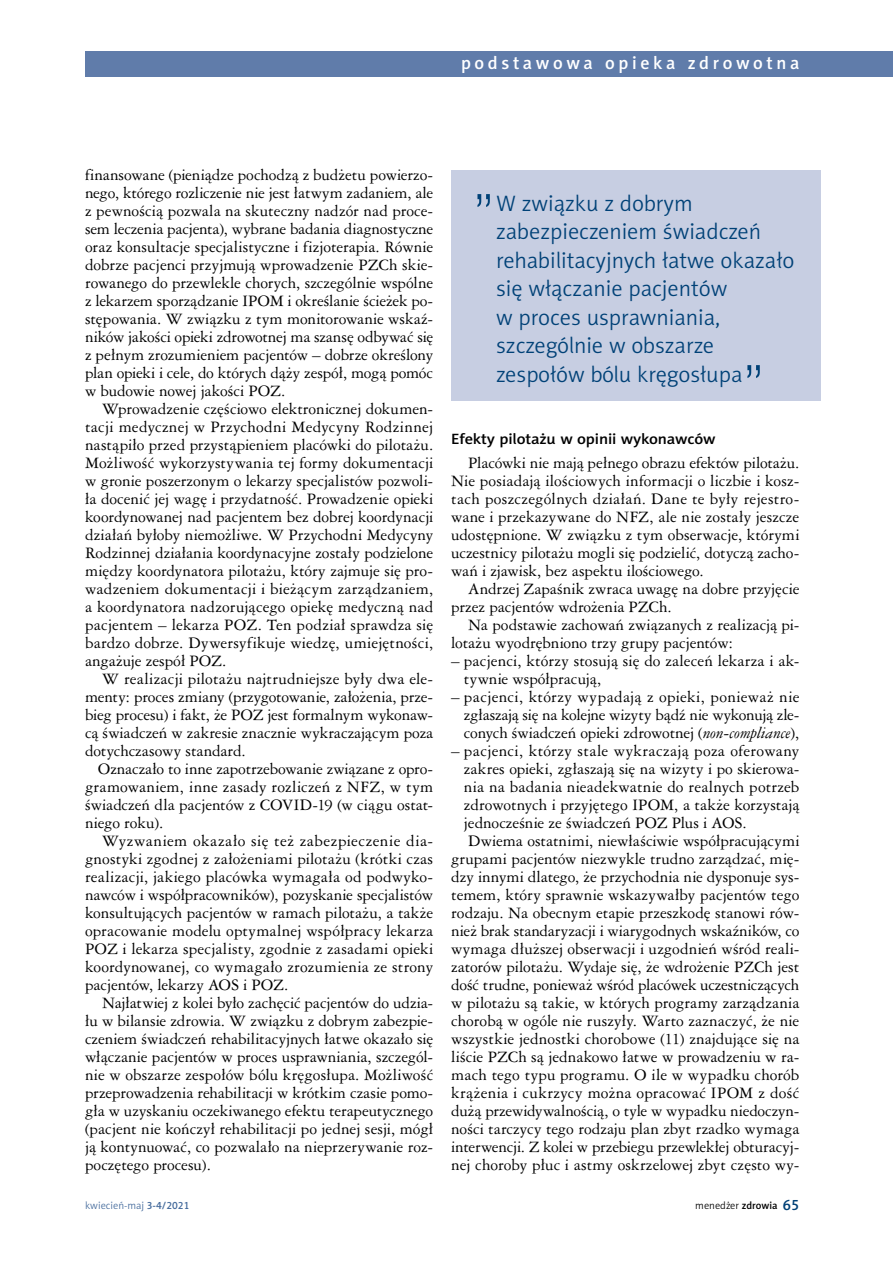
<style>
.page{position:relative;width:893px;height:1263px;background:#fff}
.page>*{position:absolute;margin:0;border:0;box-sizing:border-box;transform-origin:0 0}
.t1{font:52.5px "Swis 721 Lt PL";color:#004177}
.t2{font:22.5px/28.5px "Naomi Sans EFN Light";color:#004177}
.t3{font:18px "Naomi Sans EFN Medium";letter-spacing:.2em;color:#fff}
.t4{font:15px/18px "Ameri Garmnd PL";color:#000;text-align:justify}
.t5{font:15px "Ameri Garmnd PL";letter-spacing:.025em;color:#000}
.t6{font:15px "Ameri Garmnd PL";letter-spacing:.02em;color:#000}
.t7{font:15px "Naomi Sans EFN Medium";letter-spacing:-.01em;color:#000;scale:1.1 1}
.t8{font:10.5px "Naomi Sans EFN Light";color:#456b9c}
.t9{font:10.5px "Naomi Sans EFN Light";color:#000}
.s1{font-style:italic}
.s2{font-family:"Naomi Sans EFN Medium"}
.s3{font-family:"Naomi Sans EFN Medium";font-size:15px;color:#004177}
</style>
<div class="page">
<div style="left:451px;top:170px;width:370px;height:230px;background:#c7cee2"></div>
<div style="left:85px;top:51px;width:808px;height:26px;background:#607caa"></div>
<p class="t3" style="left:461px;top:52px;width:340px">podstawowa opieka zdrowotna</p>
<p class="t4" style="left:85px;top:165px;width:350px">finansowane (pieniądze pochodzą z budżetu powierzo&shy;nego, którego rozliczenie nie jest łatwym zadaniem, ale z pewnością pozwala na skuteczny nadzór nad proce&shy;sem leczenia pacjenta), wybrane badania diagnostyczne oraz konsultacje specjalistyczne i fizjoterapia. Równie dobrze pacjenci przyjmują wprowadzenie PZCh skie&shy;rowanego do przewlekle chorych, szczególnie wspólne z lekarzem sporządzanie IPOM i określanie ścieżek po&shy;stępowania. W związku z tym monitorowanie wskaź&shy;ników jakości opieki zdrowotnej ma szansę odbywać się z pełnym zrozumieniem pacjentów – dobrze określony plan opieki i cele, do których dąży zespół, mogą pomóc w budowie nowej jakości POZ.</p>
<p class="t4" style="left:85px;top:399px;width:350px;text-indent:17px">Wprowadzenie częściowo elektronicznej dokumen&shy;tacji medycznej w Przychodni Medycyny Rodzinnej nastąpiło przed przystąpieniem placówki do pilotażu.<br>Możliwość wykorzystywania tej formy dokumentacji w gronie poszerzonym o lekarzy specjalistów pozwoli&shy;ła docenić jej wagę i przydatność. Prowadzenie opieki koordynowanej nad pacjentem bez dobrej koordynacji działań byłoby niemożliwe. W Przychodni Medycyny Rodzinnej działania koordynacyjne zostały podzielone między koordynatora pilotażu, który zajmuje się pro&shy;wadzeniem dokumentacji i bieżącym zarządzaniem, a koordynatora nadzorującego opiekę medyczną nad pacjentem – lekarza POZ. Ten podział sprawdza się bardzo dobrze. Dywersyfikuje wiedzę, umiejętności, angażuje zespół POZ.</p>
<p class="t4" style="left:85px;top:669px;width:350px;text-indent:17px">W realizacji pilotażu najtrudniejsze były dwa ele&shy;menty: proces zmiany (przygotowanie, założenia, prze&shy;bieg procesu) i fakt, że POZ jest formalnym wykonaw&shy;cą świadczeń w zakresie znacznie wykraczającym poza dotychczasowy standard.</p>
<p class="t4" style="left:85px;top:759px;width:350px;text-indent:13px">Oznaczało to inne zapotrzebowanie związane z opro&shy;gramowaniem, inne zasady rozliczeń z NFZ, w tym świadczeń dla pacjentów z COVID-19 (w ciągu ostat&shy;niego roku).</p>
<p class="t4" style="left:85px;top:831px;width:350px;text-indent:17px">Wyzwaniem okazało się też zabezpieczenie dia&shy;gnostyki zgodnej z założeniami pilotażu (krótki czas realizacji, jakiego placówka wymagała od podwyko&shy;nawców i współpracowników), pozyskanie specjalistów konsultujących pacjentów w ramach pilotażu, a także opracowanie modelu optymalnej współpracy lekarza POZ i lekarza specjalisty, zgodnie z zasadami opieki koordynowanej, co wymagało zrozumienia ze strony pacjentów, lekarzy AOS i POZ.</p>
<p class="t4" style="left:85px;top:993px;width:350px;text-indent:17px">Najłatwiej z kolei było zachęcić pacjentów do udzia&shy;łu w bilansie zdrowia. W związku z dobrym zabezpie&shy;czeniem świadczeń rehabilitacyjnych łatwe okazało się włączanie pacjentów w proces usprawniania, szczegól&shy;nie w obszarze zespołów bólu kręgosłupa. Możliwość przeprowadzenia rehabilitacji w krótkim czasie pomo&shy;gła w uzyskaniu oczekiwanego efektu terapeutycznego (pacjent nie kończył rehabilitacji po jednej sesji, mógł ją kontynuować, co pozwalało na nieprzerywanie roz&shy;poczętego procesu).</p>
<h1 class="t1" style="left:472px;top:180px;width:24px">”</h1>
<h2 class="t2" style="left:496px;top:189px;width:300px">W związku z dobrym zabezpieczeniem świadczeń rehabilitacyjnych łatwe okazało się włączanie pacjentów<br>w proces usprawniania, szczególnie w obszarze zespołów bólu kręgosłupa</h2>
<h1 class="t1" style="left:742px;top:351px;width:24px">”</h1>
<p class="t7" style="left:451px;top:430px;width:242px">Efekty pilotażu w opinii wykonawców</p>
<p class="t4" style="left:451px;top:453px;width:350px;text-indent:17px">Placówki nie mają pełnego obrazu efektów pilotażu.<br>Nie posiadają ilościowych informacji o liczbie i kosz&shy;tach poszczególnych działań. Dane te były rejestro&shy;wane i przekazywane do NFZ, ale nie zostały jeszcze udostępnione. W związku z tym obserwacje, którymi uczestnicy pilotażu mogli się podzielić, dotyczą zacho&shy;wań i zjawisk, bez aspektu ilościowego.</p>
<p class="t4" style="left:451px;top:579px;width:350px;text-indent:17px">Andrzej Zapaśnik zwraca uwagę na dobre przyjęcie przez pacjentów wdrożenia PZCh.</p>
<p class="t4" style="left:451px;top:615px;width:350px;text-indent:17px">Na podstawie zachowań związanych z realizacją pi&shy;lotażu wyodrębniono trzy grupy pacjentów:</p>
<p class="t4" style="left:464px;top:651px;width:337px;text-indent:-13px">– pacjenci, którzy stosują się do zaleceń lekarza i ak&shy;tywnie współpracują,</p>
<p class="t4" style="left:464px;top:687px;width:337px;text-indent:-13px">– pacjenci, którzy wypadają z opieki, ponieważ nie zgłaszają się na kolejne wizyty bądź nie wykonują zle&shy;conych świadczeń opieki zdrowotnej (<span class="s1">non-compliance</span>),</p>
<p class="t5" style="left:451px;top:741px;width:350px">– pacjenci, którzy stale wykraczają poza oferowany</p>
<p class="t4" style="left:464px;top:759px;width:337px">zakres opieki, zgłaszają się na wizyty i po skierowa-</p>
<p class="t4" style="left:464px;top:777px;width:337px">nia na badania nieadekwatnie do realnych potrzeb</p>
<p class="t4" style="left:464px;top:795px;width:337px">zdrowotnych i przyjętego IPOM, a także korzystają</p>
<p class="t4" style="left:464px;top:813px;width:284px">jednocześnie ze świadczeń POZ Plus i AOS.</p>
<p class="t4" style="left:468px;top:831px;width:333px">Dwiema ostatnimi, niewłaściwie współpracującymi</p>
<p class="t4" style="left:451px;top:849px;width:350px">grupami pacjentów niezwykle trudno zarządzać, mię-</p>
<p class="t4" style="left:451px;top:867px;width:350px">dzy innymi dlatego, że przychodnia nie dysponuje sys-</p>
<p class="t4" style="left:451px;top:885px;width:350px">temem, który sprawnie wskazywałby pacjentów tego</p>
<p class="t4" style="left:451px;top:903px;width:350px">rodzaju. Na obecnym etapie przeszkodę stanowi rów-</p>
<p class="t4" style="left:451px;top:921px;width:350px">nież brak standaryzacji i wiarygodnych wskaźników, co</p>
<p class="t4" style="left:451px;top:939px;width:350px">wymaga dłuższej obserwacji i uzgodnień wśród reali-</p>
<p class="t4" style="left:451px;top:957px;width:350px">zatorów pilotażu. Wydaje się, że wdrożenie PZCh jest</p>
<p class="t4" style="left:451px;top:975px;width:350px">dość trudne, ponieważ wśród placówek uczestniczących</p>
<p class="t4" style="left:451px;top:993px;width:350px">w pilotażu są takie, w których programy zarządzania</p>
<p class="t4" style="left:451px;top:1011px;width:350px">chorobą w ogóle nie ruszyły. Warto zaznaczyć, że nie</p>
<p class="t4" style="left:451px;top:1029px;width:350px">wszystkie jednostki chorobowe (11) znajdujące się na</p>
<p class="t4" style="left:451px;top:1047px;width:350px">liście PZCh są jednakowo łatwe w prowadzeniu w ra-</p>
<p class="t4" style="left:451px;top:1065px;width:350px">mach tego typu programu. O ile w wypadku chorób</p>
<p class="t6" style="left:451px;top:1083px;width:350px">krążenia i cukrzycy można opracować IPOM z dość</p>
<p class="t4" style="left:451px;top:1101px;width:350px">dużą przewidywalnością, o tyle w wypadku niedoczyn-</p>
<p class="t4" style="left:451px;top:1119px;width:350px">ności tarczycy tego rodzaju plan zbyt rzadko wymaga</p>
<p class="t4" style="left:451px;top:1137px;width:350px">interwencji. Z kolei w przebiegu przewlekłej obturacyj-</p>
<p class="t4" style="left:451px;top:1155px;width:350px">nej choroby płuc i astmy oskrzelowej zbyt często wy-</p>
<p class="t8" style="left:85px;top:1199px;width:106px">kwiecień-maj <span class="s2">3-4/2021</span></p>
<p class="t9" style="left:695px;top:1199px;width:106px">menedżer <span class="s2">zdrowia</span> <span class="s3">65</span></p>
</div>
